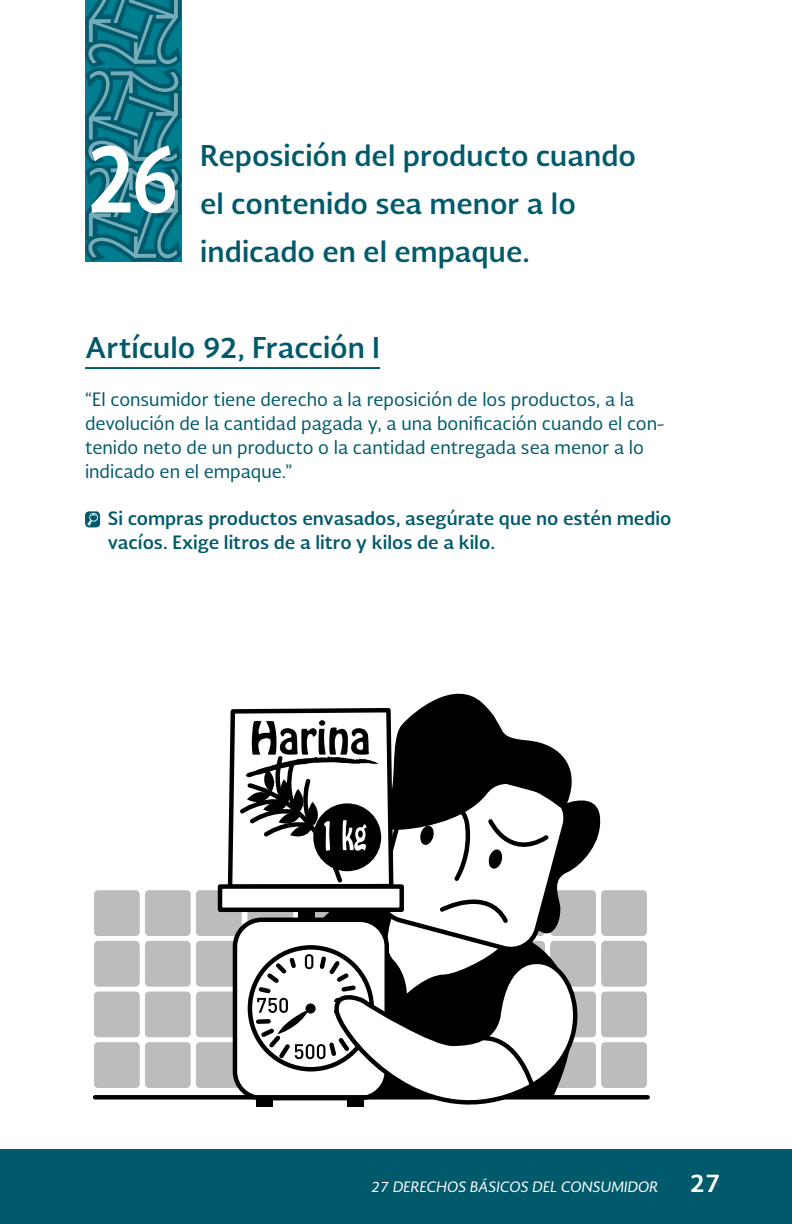
<style>
.page{position:relative;width:792px;height:1224px;background:#fff}
.page>*{position:absolute;margin:0;border:0;box-sizing:border-box;transform-origin:0 0}
.t1{font:700 91.8px "Soberana Sans";color:#fff;scale:.85 1}
.t2{font:700 28px/48px "Soberana Sans";color:#005a6c}
.t3{font:700 24px "Soberana Sans";color:#fff}
.t4{font:18px/24px "Soberana Sans";color:#005a6c}
.t5{font:700 18px/24px "Soberana Sans";color:#005a6c}
.t6{font:italic 14px "Soberana Sans";color:#fff}
</style>
<div class="page">
<div style="left:0;top:1150px;width:792px;height:74px;background:#005a6c"></div>
<div style="left:145px;top:941px;width:46px;height:46px;background:#babcbe;border-radius:4px"></div>
<div style="left:196px;top:941px;width:46px;height:46px;background:#babcbe;border-radius:4px"></div>
<div style="left:94px;top:941px;width:46px;height:46px;background:#babcbe;border-radius:4px"></div>
<div style="left:145px;top:890px;width:46px;height:46px;background:#babcbe;border-radius:4px"></div>
<div style="left:196px;top:890px;width:46px;height:46px;background:#babcbe;border-radius:4px"></div>
<div style="left:94px;top:890px;width:46px;height:46px;background:#babcbe;border-radius:4px"></div>
<div style="left:601px;top:941px;width:46px;height:46px;background:#babcbe;border-radius:4px"></div>
<div style="left:601px;top:890px;width:46px;height:46px;background:#babcbe;border-radius:4px"></div>
<div style="left:256px;top:1091px;width:16px;height:16px;background:#000"></div>
<div style="left:218px;top:884px;width:186px;height:28px;background:#fff;border:4px solid #000"></div>
<svg style="left:226px;top:694px;width:377px;height:259px"></svg>
<svg style="left:93px;top:953px;width:557px;height:149px"></svg>
<svg style="left:330px;top:956px;width:273px;height:151px"></svg>
<svg style="left:85px;top:0;width:97px;height:262px;background:#197788"></svg>
<hr style="left:85px;top:367px;width:295px;height:2px;background:#005a6c">
<div style="left:85px;top:511px;width:15px;height:16px;background:#005a6c;border-radius:4px"></div>
<svg style="left:87px;top:512px;width:12px;height:14px"></svg>
<h1 class="t1" style="left:85px;top:116px;width:113px">26</h1>
<h2 class="t2" style="left:200px;top:130px;width:438px">Reposición del producto cuando el contenido sea menor a lo indicado en el empaque.</h2>
<h2 class="t2" style="left:85px;top:322px;width:296px">Artículo 92, Fracción I</h2>
<p class="t4" style="left:85px;top:387px;width:581px">“El consumidor tiene derecho a la reposición de los productos, a la devolución de la cantidad pagada y, a una bonificación cuando el con&shy;tenido neto de un producto o la cantidad entregada sea menor a lo indicado en el empaque.”</p>
<p class="t5" style="left:108px;top:506px;width:565px">Si compras productos envasados, asegúrate que no estén medio vacíos. Exige litros de a litro y kilos de a kilo.</p>
<p class="t6" style="left:371px;top:1178px;width:289px">27 DERECHOS BÁSICOS DEL CONSUMIDOR</p>
<h3 class="t3" style="left:690px;top:1167px;width:33px">27</h3>
</div>
